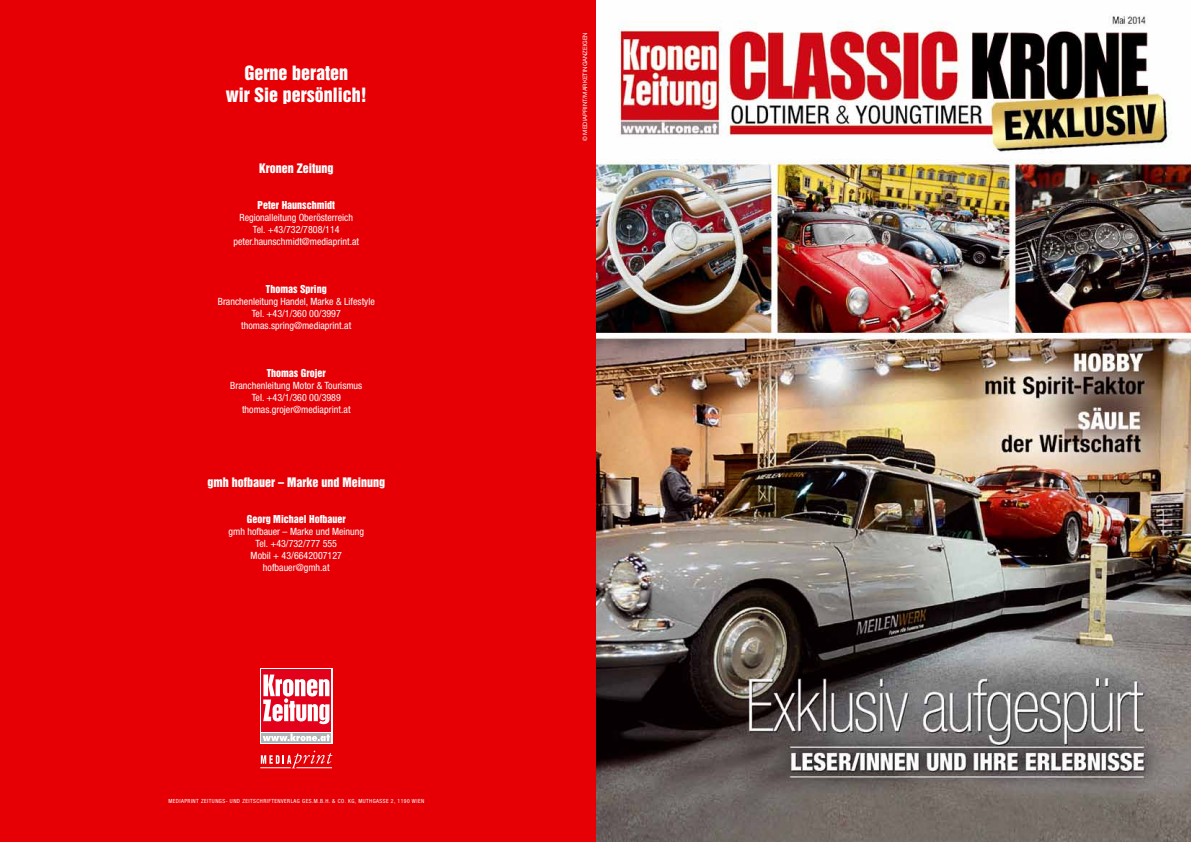
<style>
.page{position:relative;width:1191px;height:842px;background:#fff}
.page>*{position:absolute;margin:0;border:0;box-sizing:border-box;transform-origin:0 0}
.t1{font:18px/21.6px "Helvetica Inserat";color:#fff;text-align:center}
.t2{font:12px "Helvetica Inserat";color:#fff}
.t3{font:condensed 10px/12px "Helvetica Neue";color:#fff;text-align:center}
.t4{font:10px "Helvetica Inserat";color:#fff}
.t5{font:6px "Helvetica Neue";color:#fff}
.t6{font:condensed 5.7px "Helvetica Neue";letter-spacing:.08em;color:#fff}
</style>
<div class="page">
<img style="left:595px;top:0;width:596px;height:842px">
<div style="left:0;top:0;width:595px;height:842px;background:#e60005"></div>
<svg style="left:261px;top:751px;width:71px;height:17px"></svg>
<hr style="left:260px;top:767px;width:31px;height:1px;background:#fff">
<hr style="left:296px;top:767px;width:36px;height:1px;background:#fff">
<div style="left:260px;top:668px;width:72px;height:75px;background:linear-gradient(to right,#fff,#fff)"></div>
<div style="left:262px;top:733px;width:69px;height:9px;background:#b1b3b5"></div>
<div style="left:262px;top:669px;width:69px;height:63px;background:#e2001b"></div>
<svg style="left:263px;top:674px;width:66px;height:50px"></svg>
<svg style="left:263px;top:733px;width:67px;height:8px"></svg>
<h1 class="t1" style="left:226px;top:63px;width:143px">Gerne beraten<br>wir Sie persönlich!</h1>
<p class="t2" style="left:259px;top:161px;width:76px">Kronen Zeitung</p>
<p class="t4" style="left:257px;top:199px;width:79px">Peter Haunschmidt</p>
<p class="t3" style="left:233px;top:211px;width:127px">Regionalleitung Oberösterreich<br>Tel. +43/732/7808/114 peter.haunschmidt@mediaprint.at</p>
<p class="t4" style="left:266px;top:283px;width:62px">Thomas Spring</p>
<p class="t3" style="left:218px;top:295px;width:158px">Branchenleitung Handel, Marke &amp; Lifestyle<br>Tel. +43/1/360 00/3997 thomas.spring@mediaprint.at</p>
<p class="t4" style="left:267px;top:367px;width:61px">Thomas Grojer</p>
<p class="t3" style="left:230px;top:379px;width:133px">Branchenleitung Motor &amp; Tourismus<br>Tel. +43/1/360 00/3989 thomas.grojer@mediaprint.at</p>
<p class="t2" style="left:207px;top:475px;width:179px">gmh hofbauer – Marke und Meinung</p>
<p class="t4" style="left:247px;top:513px;width:100px">Georg Michael Hofbauer</p>
<p class="t3" style="left:228px;top:526px;width:137px">gmh hofbauer – Marke und Meinung<br>Tel. +43/732/777 555<br>Mobil + 43/6642007127 hofbauer@gmh.at</p>
<p class="t6" style="left:168px;top:798px;width:257px">Mediaprint Zeitungs- und Zeitschriftenverlag Ges.m.b.H. &amp; Co. KG, Muthgasse 2, 1190 Wien</p>
<p class="t5" style="left:581px;top:141px;width:110px;rotate:-90deg">© Mediaprint/Marketinganzeigen</p>
</div>
